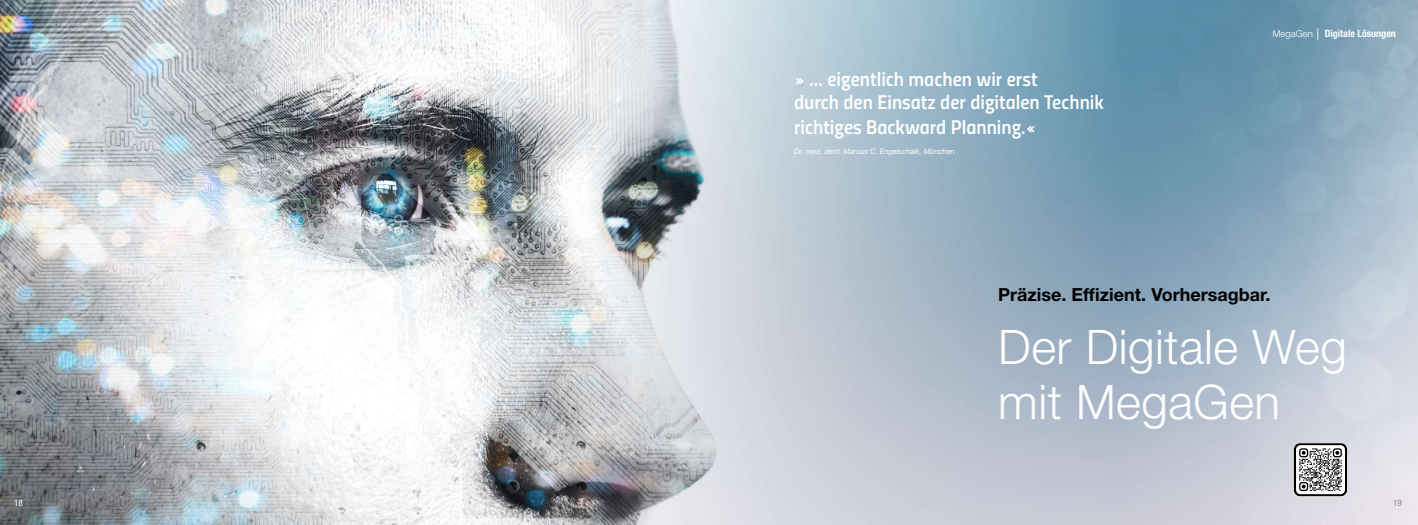
<style>
.page{position:relative;width:1418px;height:525px;background:#fff}
.page>*{position:absolute;margin:0;border:0;box-sizing:border-box;transform-origin:0 0}
.t1{font:300 47.6px/54px "Helvetica Neue LT Std";letter-spacing:.01em;color:#fff}
.t2{font:20px/23px "Titillium Semibold Upright";color:#fff}
.t3{font:700 18px "Helvetica Neue LT Std";color:#000}
.t4{font:700 condensed 10px "Helvetica Neue LT Std";color:#fff}
.t5{font:300 9.5px "Helvetica Neue LT Std";color:#fff}
.t6{font:condensed 9px "Helvetica Neue LT Std";color:#fff}
.t7{font:condensed 9px "Helvetica Neue LT Std";color:#878787}
.t8{font:italic 7.5px "Helvetica Neue";color:#fff}
.s1{font-stretch:condensed;font-size:16px}
</style>
<div class="page">
<img style="left:0;top:0;width:1417px;height:524px">
<svg style="left:1293px;top:443px;width:53px;height:53px"></svg>
<p class="t2" style="left:794px;top:66px;width:311px">» … eigentlich machen wir erst<br>durch den Einsatz der digitalen Technik</p>
<p class="t2" style="left:794px;top:114px;width:244px">richtiges Backward Planning.«</p>
<p class="t8" style="left:794px;top:146px;width:162px">Dr. med. dent. Marcus C. Engelschalk, München</p>
<p class="t5" style="left:1272px;top:28px;width:49px">MegaGen <span class="s1">|</span></p>
<p class="t4" style="left:1324px;top:27px;width:73px">Digitale Lösungen</p>
<p class="t3" style="left:998px;top:283px;width:274px">Präzise. Effizient. Vorhersagbar.</p>
<h1 class="t1" style="left:998px;top:319px;width:350px">Der Digitale Weg mit MegaGen</h1>
<p class="t6" style="left:14px;top:497px;width:10px">18</p>
<p class="t7" style="left:1393px;top:497px;width:10px">19</p>
</div>
